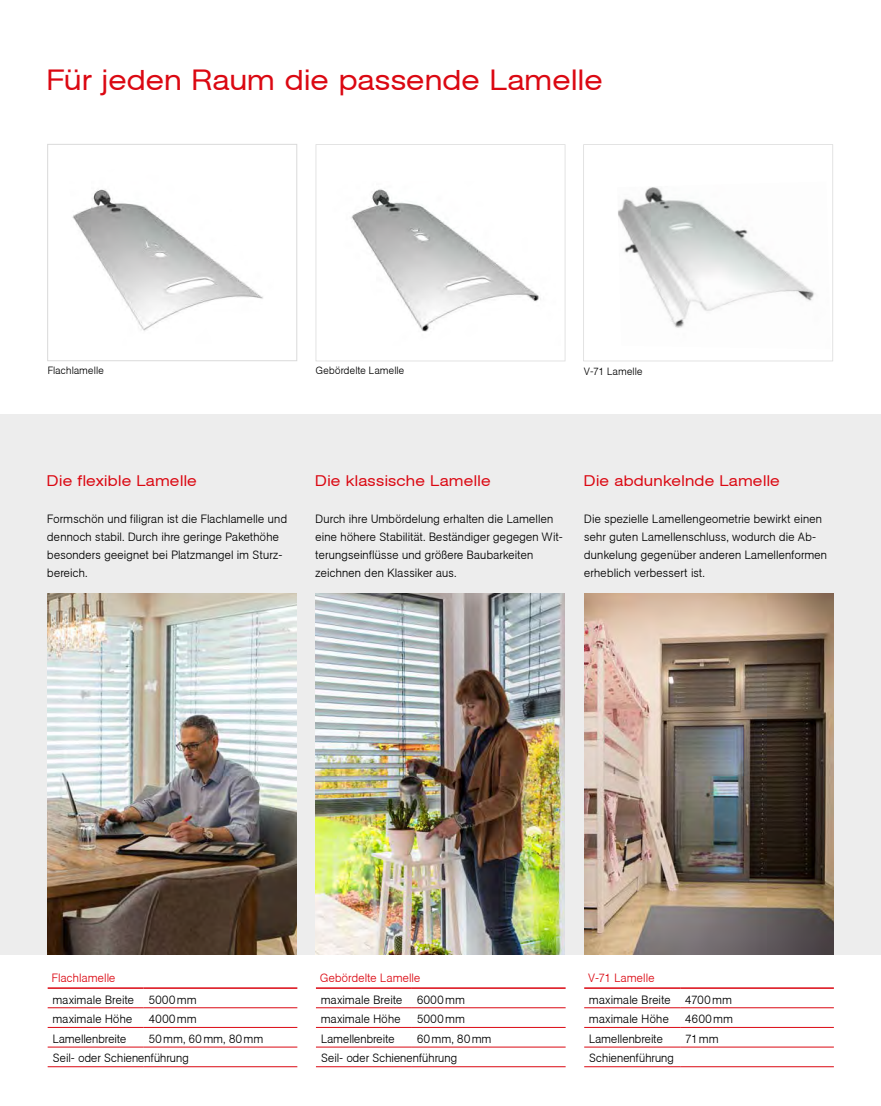
<style>
.page{position:relative;width:881px;height:1106px;background:#fff}
.page>*{position:absolute;margin:0;border:0;box-sizing:border-box;transform-origin:0 0}
.t1{font:28.5px "Agba Extended Normal";letter-spacing:.02em;color:#db0812}
.t2{font:15px "Agba Extended Normal";letter-spacing:.035em;color:#db0812}
.t3{font:700 12px/18px "Agba Small";letter-spacing:.01em;color:#000}
.t4{font:700 12px "Agba Small";letter-spacing:.01em;color:#db0812}
.t5{font:700 10.5px "Agba Small";letter-spacing:.015em;color:#000}
</style>
<div class="page">
<div style="left:0;top:414px;width:880px;height:540px;background:#ededed"></div>
<div style="left:47px;top:144px;width:250px;height:217px;border:1px solid #dadada"></div>
<svg style="left:315px;top:144px;width:250px;height:217px"></svg>
<svg style="left:583px;top:144px;width:249px;height:217px"></svg>
<img style="left:72px;top:189px;width:191px;height:142px">
<img style="left:323px;top:182px;width:237px;height:163px">
<img style="left:617px;top:182px;width:213px;height:167px">
<hr style="left:48px;top:1027px;width:96px;height:1px;background:#db0812">
<hr style="left:144px;top:1027px;width:153px;height:1px;background:#db0812">
<hr style="left:48px;top:1066px;width:96px;height:1px;background:#db0812">
<hr style="left:144px;top:1066px;width:153px;height:1px;background:#db0812">
<hr style="left:48px;top:987px;width:96px;height:1px;background:#db0812">
<hr style="left:144px;top:987px;width:153px;height:1px;background:#db0812">
<hr style="left:48px;top:1007px;width:96px;height:1px;background:#db0812">
<hr style="left:144px;top:1007px;width:153px;height:1px;background:#db0812">
<hr style="left:48px;top:1046px;width:96px;height:1px;background:#db0812">
<hr style="left:144px;top:1046px;width:153px;height:1px;background:#db0812">
<img style="left:47px;top:593px;width:249px;height:361px">
<img style="left:315px;top:593px;width:249px;height:361px">
<img style="left:584px;top:593px;width:249px;height:361px">
<hr style="left:316px;top:1027px;width:96px;height:1px;background:#db0812">
<hr style="left:412px;top:1027px;width:153px;height:1px;background:#db0812">
<hr style="left:316px;top:1066px;width:96px;height:1px;background:#db0812">
<hr style="left:412px;top:1066px;width:153px;height:1px;background:#db0812">
<hr style="left:316px;top:987px;width:96px;height:1px;background:#db0812">
<hr style="left:412px;top:987px;width:153px;height:1px;background:#db0812">
<hr style="left:316px;top:1007px;width:96px;height:1px;background:#db0812">
<hr style="left:412px;top:1007px;width:153px;height:1px;background:#db0812">
<hr style="left:316px;top:1046px;width:96px;height:1px;background:#db0812">
<hr style="left:412px;top:1046px;width:153px;height:1px;background:#db0812">
<hr style="left:584px;top:1027px;width:96px;height:1px;background:#db0812">
<hr style="left:680px;top:1027px;width:153px;height:1px;background:#db0812">
<hr style="left:584px;top:1066px;width:96px;height:1px;background:#db0812">
<hr style="left:680px;top:1066px;width:153px;height:1px;background:#db0812">
<hr style="left:584px;top:987px;width:96px;height:1px;background:#db0812">
<hr style="left:680px;top:987px;width:153px;height:1px;background:#db0812">
<hr style="left:584px;top:1007px;width:96px;height:1px;background:#db0812">
<hr style="left:680px;top:1007px;width:153px;height:1px;background:#db0812">
<hr style="left:584px;top:1046px;width:96px;height:1px;background:#db0812">
<hr style="left:680px;top:1046px;width:153px;height:1px;background:#db0812">
<h1 class="t1" style="left:47px;top:64px;width:557px">Für jeden Raum die passende Lamelle</h1>
<p class="t5" style="left:48px;top:364px;width:58px">Flachlamelle</p>
<p class="t5" style="left:316px;top:365px;width:90px">Gebördelte Lamelle</p>
<p class="t5" style="left:584px;top:365px;width:60px">V-71 Lamelle</p>
<p class="t2" style="left:47px;top:472px;width:151px">Die flexible Lamelle</p>
<p class="t3" style="left:47px;top:509px;width:241px">Formschön und filigran ist die Flachlamelle und dennoch stabil. Durch ihre geringe Pakethöhe besonders geeignet bei Platzmangel im Sturz&shy;bereich.</p>
<p class="t2" style="left:315px;top:472px;width:177px">Die klassische Lamelle</p>
<p class="t3" style="left:315px;top:509px;width:248px">Durch ihre Umbördelung erhalten die Lamellen eine höhere Stabilität. Beständiger gegegen Wit&shy;terungseinflüsse und größere Baubarkeiten zeichnen den Klassiker aus.</p>
<p class="t2" style="left:584px;top:472px;width:197px">Die abdunkelnde Lamelle</p>
<p class="t3" style="left:584px;top:509px;width:244px">Die spezielle Lamellengeometrie bewirkt einen sehr guten Lamellenschluss, wodurch die Ab&shy;dunkelung gegenüber anderen Lamellenformen erheblich verbessert ist.</p>
<p class="t4" style="left:52px;top:970px;width:65px">Flachlamelle</p>
<p class="t3" style="left:53px;top:989px;width:145px;line-height:19.6px">maximale Breite 5000mm maximale Höhe</p>
<p class="t3" style="left:149px;top:1009px;width:49px">4000mm</p>
<p class="t4" style="left:320px;top:970px;width:102px">Gebördelte Lamelle</p>
<p class="t3" style="left:321px;top:989px;width:145px;line-height:19.6px">maximale Breite 6000mm maximale Höhe</p>
<p class="t3" style="left:417px;top:1009px;width:49px">5000mm</p>
<p class="t4" style="left:588px;top:970px;width:68px">V-71 Lamelle</p>
<p class="t3" style="left:589px;top:989px;width:144px;line-height:19.6px">maximale Breite 4700mm maximale Höhe</p>
<p class="t3" style="left:685px;top:1009px;width:49px">4600mm</p>
<p class="t3" style="left:53px;top:1029px;width:75px">Lamellenbreite</p>
<p class="t3" style="left:53px;top:1028px;width:212px;line-height:19.6px;text-indent:96px">50mm, 60mm, 80mm<br>Seil- oder Schienenführung</p>
<p class="t3" style="left:321px;top:1029px;width:75px">Lamellenbreite</p>
<p class="t3" style="left:321px;top:1028px;width:172px;line-height:19.6px;text-indent:96px">60mm, 80mm<br>Seil- oder Schienenführung</p>
<p class="t3" style="left:589px;top:1029px;width:75px">Lamellenbreite</p>
<p class="t3" style="left:685px;top:1029px;width:35px">71mm</p>
<p class="t3" style="left:589px;top:1049px;width:86px">Schienenführung</p>
</div>
